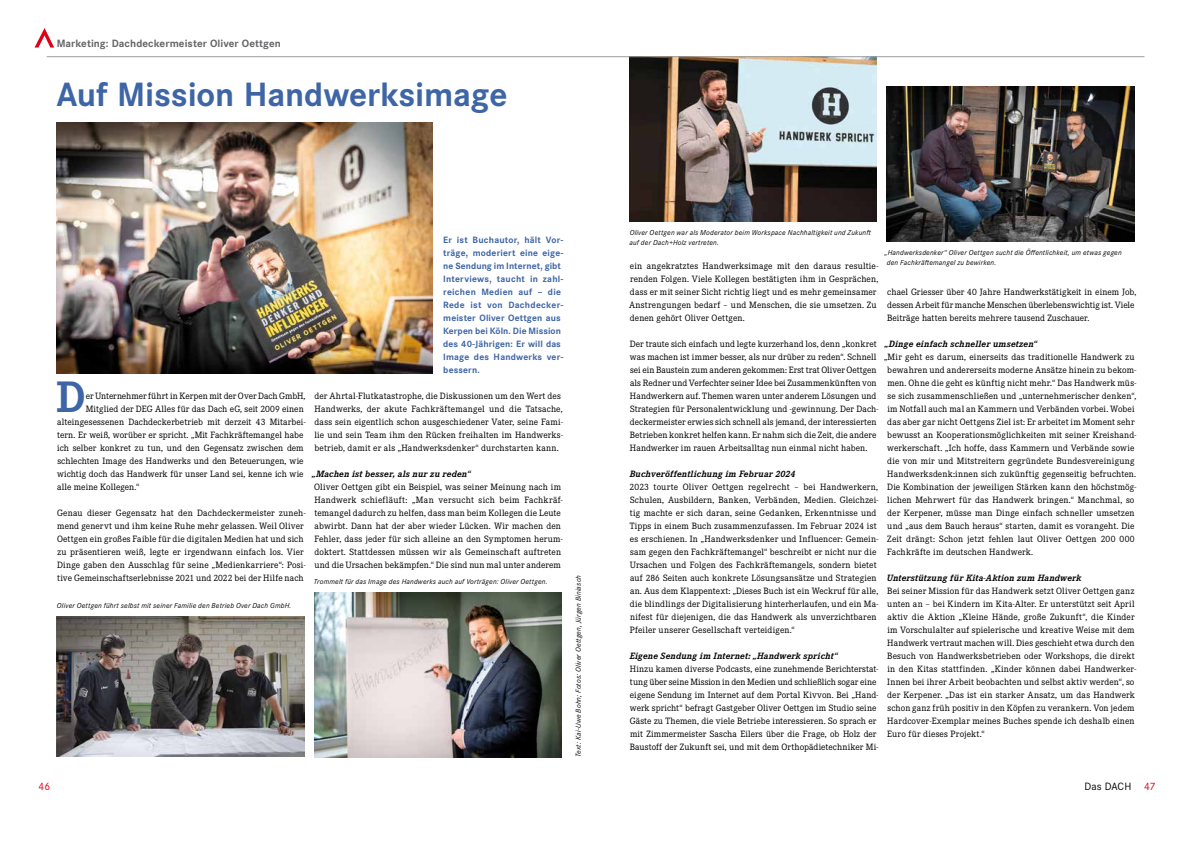
<style>
.page{position:relative;width:1191px;height:842px;background:#fff}
.page>*{position:absolute;margin:0;border:0;box-sizing:border-box;transform-origin:0 0}
.t1{font:700 45.8px "Corporate E Pro";color:#3e65a5}
.t2{font:700 35px "Corporate S Pro";letter-spacing:-.005em;color:#3e65a5}
.t3{font:700 11px "Corporate S Pro";letter-spacing:.005em;color:#646567}
.t4{font:11px "Corporate S Pro";color:#000}
.t5{font:11px "Corporate S Pro";color:#e2001a}
.t6{font:9.5px/13px "Corporate E Pro";letter-spacing:.01em;color:#000}
.t7{font:700 9.5px/13px "Corporate S Pro";letter-spacing:.02em;color:#3e65a5}
.t8{font:italic 700 9.5px "Corporate E Pro";letter-spacing:.015em;color:#000}
.t9{font:9.5px "Corporate E Pro";letter-spacing:-.01em;color:#000}
.t10{font:italic 7.5px/10px "Corporate S Pro";letter-spacing:.025em;color:#000}
.s1{color:#e2001a}
</style>
<div class="page">
<img style="left:57px;top:123px;width:376px;height:251px">
<img style="left:630px;top:57px;width:246px;height:164px">
<img style="left:887px;top:86px;width:247px;height:155px">
<img style="left:57px;top:617px;width:247px;height:140px">
<img style="left:314px;top:593px;width:247px;height:164px">
<svg style="left:35px;top:28px;width:19px;height:20px"></svg>
<hr style="left:47px;top:56px;width:1097px;height:1px;background:#9c9e9f">
<p class="t3" style="left:57px;top:35px;width:226px">Marketing: Dachdeckermeister Oliver Oettgen</p>
<h2 class="t2" style="left:56px;top:66px;width:452px">Auf Mission Handwerksimage</h2>
<p class="t7" style="left:443px;top:233px;width:122px">Er ist Buchautor, hält Vor&shy;träge, moderiert eine eige&shy;ne Sendung im Internet, gibt<br>Interviews, taucht in zahl&shy;reichen Medien auf – die<br>Rede ist von Dachdecker&shy;meister Oliver Oettgen aus<br>Kerpen bei Köln. Die Mission des 40-Jährigen: Er will das<br>Image des Handwerks ver&shy;bessern.</p>
<h1 class="t1" style="left:56px;top:365px;width:31px">D</h1>
<p class="t9" style="left:86px;top:390px;width:221px">er Unternehmer führt in Kerpen mit der Over Dach GmbH,</p>
<p class="t6" style="left:314px;top:389px;width:250px">der Ahrtal-Flutkatastrophe, die Diskussionen um den Wert des Handwerks, der akute Fachkräftemangel und die Tatsache, dass sein eigentlich schon ausgeschiedener Vater, seine Fami&shy;lie und sein Team ihm den Rücken freihalten im Handwerks&shy;betrieb, damit er als „Handwerksdenker“ durchstarten kann.</p>
<p class="t8" style="left:312px;top:467px;width:160px">„Machen ist besser, als nur zu reden“</p>
<p class="t6" style="left:314px;top:480px;width:250px">Oliver Oettgen gibt ein Beispiel, was seiner Meinung nach im Handwerk schiefläuft: „Man versucht sich beim Fachkräf&shy;temangel dadurch zu helfen, dass man beim Kollegen die Leute abwirbt. Dann hat der aber wieder Lücken. Wir machen den Fehler, dass jeder für sich alleine an den Symptomen herum&shy;doktert. Stattdessen müssen wir als Gemeinschaft auftreten und die Ursachen bekämpfen.“ Die sind nun mal unter anderem</p>
<p class="t6" style="left:86px;top:402px;width:219px">Mitglied der DEG Alles für das Dach eG, seit 2009 einen</p>
<p class="t6" style="left:57px;top:415px;width:250px">alteingesessenen Dachdeckerbetrieb mit derzeit 43 Mitarbei-</p>
<p class="t6" style="left:57px;top:428px;width:248px">tern. Er weiß, worüber er spricht. „Mit Fachkräftemangel habe</p>
<p class="t6" style="left:57px;top:441px;width:248px">ich selber konkret zu tun, und den Gegensatz zwischen dem</p>
<p class="t6" style="left:57px;top:454px;width:248px">schlechten Image des Handwerks und den Beteuerungen, wie</p>
<p class="t6" style="left:57px;top:467px;width:248px">wichtig doch das Handwerk für unser Land sei, kenne ich wie</p>
<p class="t6" style="left:57px;top:480px;width:84px">alle meine Kollegen.“</p>
<p class="t6" style="left:57px;top:506px;width:250px">Genau dieser Gegensatz hat den Dachdeckermeister zuneh&shy;mend genervt und ihm keine Ruhe mehr gelassen. Weil Oliver Oettgen ein großes Faible für die digitalen Medien hat und sich zu präsentieren weiß, legte er irgendwann einfach los. Vier Dinge gaben den Ausschlag für seine „Medienkarriere“: Posi&shy;tive Gemeinschaftserlebnisse 2021 und 2022 bei der Hilfe nach</p>
<p class="t10" style="left:314px;top:576px;width:235px">Trommelt für das Image des Handwerks auch auf Vorträgen: Oliver Oettgen.</p>
<p class="t10" style="left:57px;top:600px;width:236px">Oliver Oettgen führt selbst mit seiner Familie den Betrieb Over Dach GmbH.</p>
<p class="t10" style="left:573px;top:757px;width:183px;rotate:-90deg">Text: Kai-Uwe Bohn; Fotos: Oliver Oettgen, Jürgen Biniasch</p>
<p class="t10" style="left:629px;top:227px;width:243px">Oliver Oettgen war als Moderator beim Workspace Nachhaltigkeit und Zukunft auf der Dach+Holz vertreten.</p>
<p class="t10" style="left:884px;top:247px;width:239px">„Handwerksdenker“ Oliver Oettgen sucht die Öffentlichkeit, um etwas gegen den Fachkräftemangel zu bewirken.</p>
<p class="t6" style="left:629px;top:259px;width:251px">ein angekratztes Handwerksimage mit den daraus resultie&shy;renden Folgen. Viele Kollegen bestätigten ihm in Gesprächen, dass er mit seiner Sicht richtig liegt und es mehr gemeinsamer Anstrengungen bedarf – und Menschen, die sie umsetzen. Zu denen gehört Oliver Oettgen.</p>
<p class="t6" style="left:630px;top:337px;width:250px">Der traute sich einfach und legte kurzerhand los, denn „konkret was machen ist immer besser, als nur drüber zu reden“. Schnell sei ein Baustein zum anderen gekommen: Erst trat Oliver Oettgen als Redner und Verfechter seiner Idee bei Zusammenkünften von Handwerkern auf. Themen waren unter anderem Lösungen und Strategien für Personalentwicklung und -gewinnung. Der Dach&shy;deckermeister erwies sich schnell als jemand, der interessierten Betrieben konkret helfen kann. Er nahm sich die Zeit, die andere Handwerker im rauen Arbeitsalltag nun einmal nicht haben.</p>
<p class="t8" style="left:629px;top:467px;width:167px">Buchveröffentlichung im Februar 2024</p>
<p class="t6" style="left:629px;top:480px;width:250px">2023 tourte Oliver Oettgen regelrecht – bei Handwerkern, Schulen, Ausbildern, Banken, Verbänden, Medien. Gleichzei&shy;tig machte er sich daran, seine Gedanken, Erkenntnisse und Tipps in einem Buch zusammenzufassen. Im Februar 2024 ist es erschienen. In „Handwerksdenker und Influencer: Gemein&shy;sam gegen den Fachkräftemangel“ beschreibt er nicht nur die Ursachen und Folgen des Fachkräftemangels, sondern bietet auf 286 Seiten auch konkrete Lösungsansätze und Strategien an. Aus dem Klappentext: „Dieses Buch ist ein Weckruf für alle, die blindlings der Digitalisierung hinterherlaufen, und ein Ma&shy;nifest für diejenigen, die das Handwerk als unverzichtbaren Pfeiler unserer Gesellschaft verteidigen.“</p>
<p class="t8" style="left:629px;top:649px;width:210px">Eigene Sendung im Internet: „Handwerk spricht“</p>
<p class="t6" style="left:630px;top:662px;width:250px">Hinzu kamen diverse Podcasts, eine zunehmende Berichterstat&shy;tung über seine Mission in den Medien und schließlich sogar eine eigene Sendung im Internet auf dem Portal Kivvon. Bei „Hand&shy;werk spricht“ befragt Gastgeber Oliver Oettgen im Studio seine Gäste zu Themen, die viele Betriebe interessieren. So sprach er mit Zimmermeister Sascha Eilers über die Frage, ob Holz der Baustoff der Zukunft sei, und mit dem Orthopädietechniker Mi-</p>
<p class="t6" style="left:887px;top:285px;width:250px">chael Griesser über 40 Jahre Handwerkstätigkeit in einem Job, dessen Arbeit für manche Menschen überlebenswichtig ist. Viele<br>Beiträge hatten bereits mehrere tausend Zuschauer.</p>
<p class="t8" style="left:885px;top:337px;width:154px">„Dinge einfach schneller umsetzen“</p>
<p class="t6" style="left:887px;top:350px;width:251px;text-indent:-3px">„Mir geht es darum, einerseits das traditionelle Handwerk zu bewahren und andererseits moderne Ansätze hinein zu bekom&shy;men. Ohne die geht es künftig nicht mehr.“ Das Handwerk müs&shy;se sich zusammenschließen und „unternehmerischer denken“, im Notfall auch mal an Kammern und Verbänden vorbei. Wobei das aber gar nicht Oettgens Ziel ist: Er arbeitet im Moment sehr bewusst an Kooperationsmöglichkeiten mit seiner Kreishand&shy;werkerschaft. „Ich hoffe, dass Kammern und Verbände sowie die von mir und Mitstreitern gegründete Bundesvereinigung Handwerksdenk:innen sich zukünftig gegenseitig befruchten.<br>Die Kombination der jeweiligen Stärken kann den höchstmög&shy;lichen Mehrwert für das Handwerk bringen.“ Manchmal, so der Kerpener, müsse man Dinge einfach schneller umsetzen und „aus dem Bauch heraus“ starten, damit es vorangeht. Die Zeit drängt: Schon jetzt fehlen laut Oliver Oettgen 200 000<br>Fachkräfte im deutschen Handwerk.</p>
<p class="t8" style="left:886px;top:571px;width:196px">Unterstützung für Kita-Aktion zum Handwerk</p>
<p class="t6" style="left:887px;top:584px;width:251px">Bei seiner Mission für das Handwerk setzt Oliver Oettgen ganz unten an – bei Kindern im Kita-Alter. Er unterstützt seit April aktiv die Aktion „Kleine Hände, große Zukunft“, die Kinder im Vorschulalter auf spielerische und kreative Weise mit dem Handwerk vertraut machen will. Dies geschieht etwa durch den Besuch von Handwerksbetrieben oder Workshops, die direkt in den Kitas stattfinden. „Kinder können dabei Handwerker-Innen bei ihrer Arbeit beobachten und selbst aktiv werden“, so der Kerpener. „Das ist ein starker Ansatz, um das Handwerk schon ganz früh positiv in den Köpfen zu verankern. Von jedem Hardcover-Exemplar meines Buches spende ich deshalb einen Euro für dieses Projekt.“</p>
<p class="t5" style="left:39px;top:778px;width:13px">46</p>
<p class="t4" style="left:1084px;top:778px;width:73px">Das DACH <span class="s1">47</span></p>
</div>
